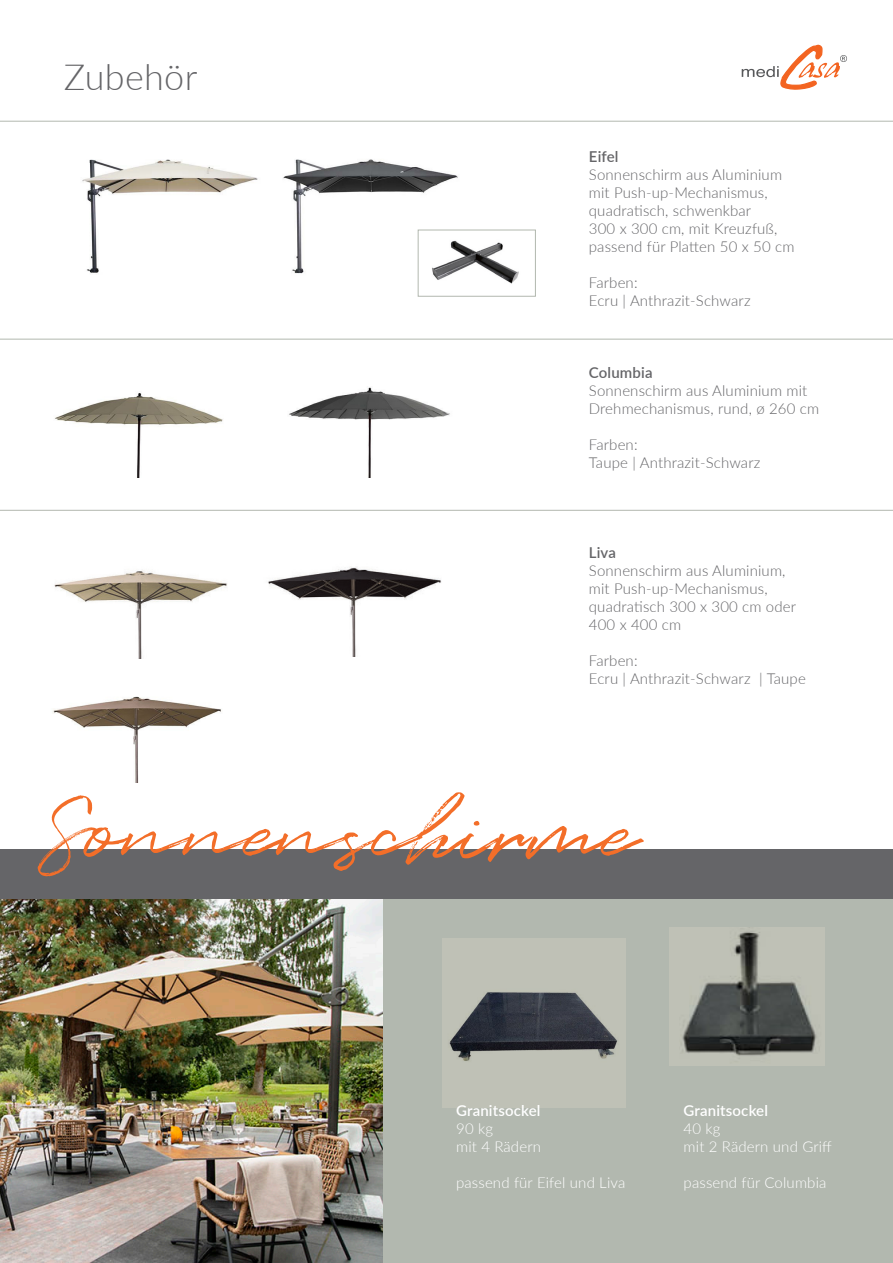
<style>
.page{position:relative;width:893px;height:1263px;background:#fff}
.page>*{position:absolute;margin:0;border:0;box-sizing:border-box;transform-origin:0 0}
.t1{font:88.8px "Quentin";color:#f36e29}
.Headline{font:300 36px "Lato";letter-spacing:.01em;color:#656568}
.Headline-2{font:300 15px/18px "Lato";letter-spacing:.01em;color:#656568}
.Headline-3{font:300 15px "Lato";letter-spacing:.01em;color:#fff}
.Headline-4{font:600 15px/18px "Lato";letter-spacing:.01em;color:#fff}
.s1{font-weight:600}
.s2{font-weight:300}
</style>
<div class="page">
<hr style="left:892px;top:120px;width:1px;height:245px;background:#b2b8af">
<div style="left:370px;top:863px;width:523px;height:400px;background:#b2b8af"></div>
<img style="left:0;top:899px;width:382px;height:364px">
<svg style="left:742px;top:45px;width:105px;height:45px"></svg>
<img style="left:82px;top:159px;width:176px;height:114px">
<img style="left:283px;top:159px;width:181px;height:122px">
<img style="left:41px;top:338px;width:196px;height:140px">
<img style="left:275px;top:338px;width:191px;height:140px">
<img style="left:268px;top:566px;width:173px;height:90px">
<img style="left:53px;top:696px;width:168px;height:86px">
<img style="left:54px;top:570px;width:173px;height:88px">
<img style="left:442px;top:938px;width:183px;height:170px">
<img style="left:669px;top:927px;width:155px;height:138px">
<div style="left:0;top:849px;width:893px;height:50px;background:#656568"></div>
<hr style="left:0;top:121px;width:893px;height:1px;background:#b2b8af">
<hr style="left:0;top:339px;width:893px;height:1px;background:#b2b8af">
<hr style="left:0;top:510px;width:893px;height:1px;background:#b2b8af">
<hr style="left:892px;top:364px;width:1px;height:50px;background:#656568">
<img style="left:429px;top:232px;width:90px;height:52px">
<div style="left:418px;top:230px;width:118px;height:67px;border:1px solid #b2b8af"></div>
<p class="Headline" style="left:64px;top:52px;width:135px">Zubehör</p>
<p class="Headline-2" style="left:589px;top:147px;width:195px"><span class="s1">Eifel<br></span>Sonnenschirm aus Aluminium</p>
<p class="Headline-2" style="left:589px;top:183px;width:180px">mit Push-up-Mechanismus, quadratisch, schwenkbar</p>
<p class="Headline-2" style="left:589px;top:219px;width:190px">300 x 300 cm, mit Kreuzfuß,</p>
<p class="Headline-2" style="left:589px;top:237px;width:207px">passend für Platten 50 x 50 cm</p>
<p class="Headline-2" style="left:589px;top:273px;width:163px">Farben:<br>Ecru | Anthrazit-Schwarz</p>
<p class="Headline-2" style="left:589px;top:363px;width:232px"><span class="s1">Columbia<br></span>Sonnenschirm aus Aluminium mit<br>Drehmechanismus, rund, ø 260 cm</p>
<p class="Headline-2" style="left:589px;top:435px;width:173px">Farben:<br>Taupe | Anthrazit-Schwarz</p>
<p class="Headline-2" style="left:589px;top:543px;width:209px"><span class="s1">Liva<br></span>Sonnenschirm aus Aluminium, mit Push-up-Mechanismus, quadratisch 300 x 300 cm oder<br>400 x 400 cm</p>
<p class="Headline-2" style="left:589px;top:651px;width:218px">Farben:<br>Ecru | Anthrazit-Schwarz | Taupe</p>
<p class="t1" style="left:37px;top:773px;width:602px">Sonnenschirme</p>
<p class="Headline-4" style="left:456px;top:1101px;width:86px">Granitsockel<br><span class="s2">90 kg</span></p>
<p class="Headline-3" style="left:456px;top:1136px;width:86px">mit 4 Rädern</p>
<p class="Headline-3" style="left:456px;top:1172px;width:171px">passend für Eifel und Liva</p>
<p class="Headline-4" style="left:684px;top:1101px;width:86px">Granitsockel<br><span class="s2">40 kg</span></p>
<p class="Headline-3" style="left:684px;top:1136px;width:150px">mit 2 Rädern und Griff</p>
<p class="Headline-3" style="left:684px;top:1172px;width:144px">passend für Columbia</p>
</div>
